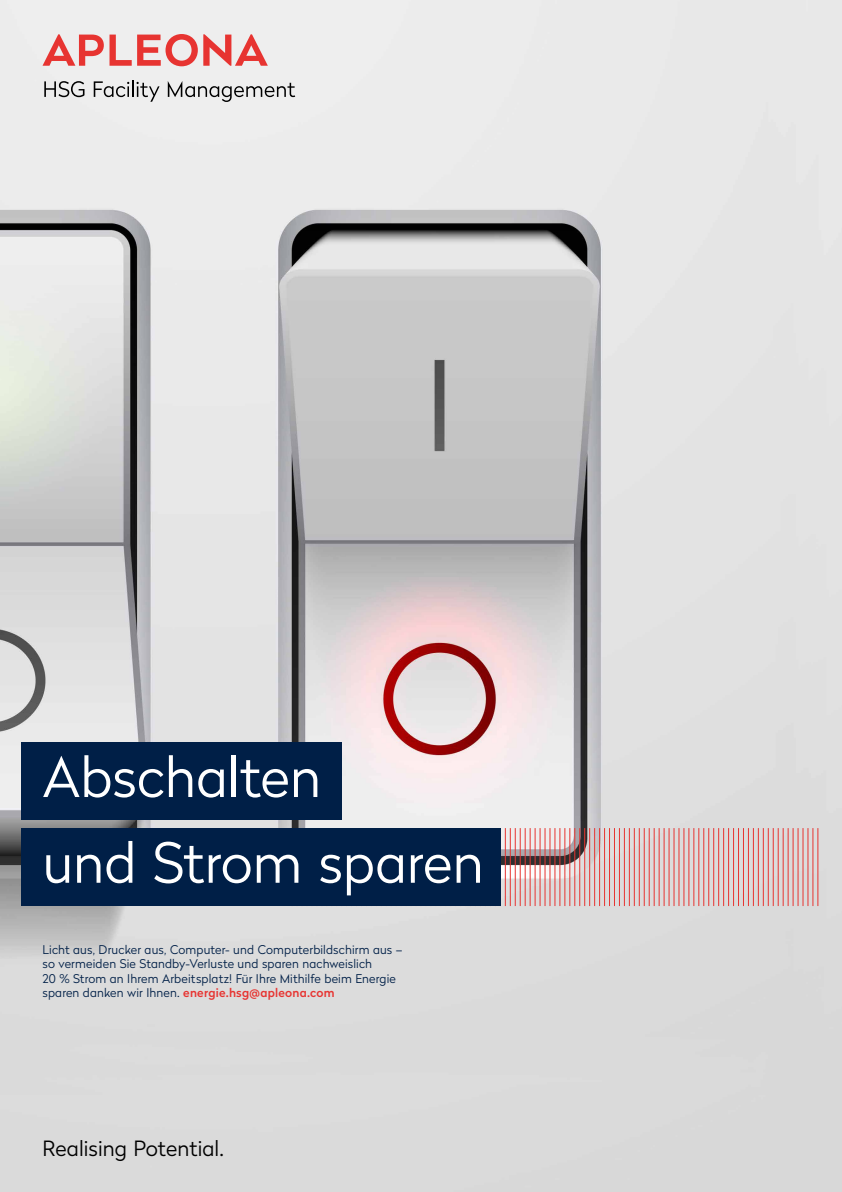
<style>
.page{position:relative;width:842px;height:1192px;background:#fff}
.page>*{position:absolute;margin:0;border:0;box-sizing:border-box;transform-origin:0 0}
.t1{font:300 55px/85.8px "Radikal";letter-spacing:-.005em;color:#fff}
.t2{font:300 21px "Radikal";color:#000}
.t3{font:300 12px/14.4px "Radikal";letter-spacing:.01em;color:#001f47}
.s1{font-weight:500;color:#e73431}
</style>
<div class="page">
<img style="left:0;top:0;width:842px;height:1192px">
<svg style="left:44px;top:81px;width:40px;height:16px"></svg>
<svg style="left:94px;top:81px;width:66px;height:21px"></svg>
<svg style="left:168px;top:81px;width:127px;height:21px;background:#c0c0c0"></svg>
<svg style="left:43px;top:34px;width:225px;height:32px;background:#eba09f"></svg>
<div style="left:21px;top:742px;width:320px;height:78px;background:#001f47"></div>
<hr style="left:629px;top:828px;width:1px;height:78px;background:#e73431">
<hr style="left:634px;top:828px;width:1px;height:78px;background:#e73431">
<hr style="left:639px;top:828px;width:1px;height:78px;background:#e73431">
<hr style="left:644px;top:828px;width:1px;height:78px;background:#e73431">
<hr style="left:649px;top:828px;width:1px;height:78px;background:#e73431">
<hr style="left:654px;top:828px;width:1px;height:78px;background:#e73431">
<hr style="left:659px;top:828px;width:1px;height:78px;background:#e73431">
<hr style="left:664px;top:828px;width:1px;height:78px;background:#e73431">
<hr style="left:668px;top:828px;width:1px;height:78px;background:#e73431">
<hr style="left:673px;top:828px;width:1px;height:78px;background:#e73431">
<hr style="left:678px;top:828px;width:1px;height:78px;background:#e73431">
<hr style="left:683px;top:828px;width:1px;height:78px;background:#e73431">
<hr style="left:688px;top:828px;width:1px;height:78px;background:#e73431">
<hr style="left:693px;top:828px;width:1px;height:78px;background:#e73431">
<hr style="left:698px;top:828px;width:1px;height:78px;background:#e73431">
<hr style="left:703px;top:828px;width:1px;height:78px;background:#e73431">
<hr style="left:708px;top:828px;width:1px;height:78px;background:#e73431">
<hr style="left:713px;top:828px;width:1px;height:78px;background:#e73431">
<hr style="left:718px;top:828px;width:1px;height:78px;background:#e73431">
<hr style="left:723px;top:828px;width:1px;height:78px;background:#e73431">
<hr style="left:728px;top:828px;width:1px;height:78px;background:#e73431">
<hr style="left:733px;top:828px;width:1px;height:78px;background:#e73431">
<hr style="left:738px;top:828px;width:1px;height:78px;background:#e73431">
<hr style="left:743px;top:828px;width:1px;height:78px;background:#e73431">
<hr style="left:748px;top:828px;width:1px;height:78px;background:#e73431">
<hr style="left:753px;top:828px;width:1px;height:78px;background:#e73431">
<hr style="left:758px;top:828px;width:1px;height:78px;background:#e73431">
<hr style="left:763px;top:828px;width:1px;height:78px;background:#e73431">
<hr style="left:768px;top:828px;width:1px;height:78px;background:#e73431">
<hr style="left:773px;top:828px;width:1px;height:78px;background:#e73431">
<hr style="left:778px;top:828px;width:1px;height:78px;background:#e73431">
<hr style="left:783px;top:828px;width:1px;height:78px;background:#e73431">
<hr style="left:788px;top:828px;width:1px;height:78px;background:#e73431">
<hr style="left:792px;top:828px;width:1px;height:78px;background:#e73431">
<hr style="left:797px;top:828px;width:1px;height:78px;background:#e73431">
<hr style="left:802px;top:828px;width:1px;height:78px;background:#e73431">
<hr style="left:807px;top:828px;width:1px;height:78px;background:#e73431">
<hr style="left:812px;top:828px;width:1px;height:78px;background:#e73431">
<hr style="left:817px;top:828px;width:1px;height:78px;background:#e73431">
<hr style="left:505px;top:828px;width:1px;height:78px;background:#e73431">
<hr style="left:510px;top:828px;width:1px;height:78px;background:#e73431">
<hr style="left:515px;top:828px;width:1px;height:78px;background:#e73431">
<hr style="left:520px;top:828px;width:1px;height:78px;background:#e73431">
<hr style="left:525px;top:828px;width:1px;height:78px;background:#e73431">
<hr style="left:530px;top:828px;width:1px;height:78px;background:#e73431">
<hr style="left:535px;top:828px;width:1px;height:78px;background:#e73431">
<hr style="left:540px;top:828px;width:1px;height:78px;background:#e73431">
<hr style="left:544px;top:828px;width:1px;height:78px;background:#e73431">
<hr style="left:549px;top:828px;width:1px;height:78px;background:#e73431">
<hr style="left:554px;top:828px;width:1px;height:78px;background:#e73431">
<hr style="left:559px;top:828px;width:1px;height:78px;background:#e73431">
<hr style="left:564px;top:828px;width:1px;height:78px;background:#e73431">
<hr style="left:569px;top:828px;width:1px;height:78px;background:#e73431">
<hr style="left:574px;top:828px;width:1px;height:78px;background:#e73431">
<hr style="left:579px;top:828px;width:1px;height:78px;background:#e73431">
<hr style="left:584px;top:828px;width:1px;height:78px;background:#e73431">
<hr style="left:589px;top:828px;width:1px;height:78px;background:#e73431">
<hr style="left:594px;top:828px;width:1px;height:78px;background:#e73431">
<hr style="left:599px;top:828px;width:1px;height:78px;background:#e73431">
<hr style="left:604px;top:828px;width:1px;height:78px;background:#e73431">
<hr style="left:609px;top:828px;width:1px;height:78px;background:#e73431">
<hr style="left:614px;top:828px;width:1px;height:78px;background:#e73431">
<hr style="left:619px;top:828px;width:1px;height:78px;background:#e73431">
<hr style="left:624px;top:828px;width:1px;height:78px;background:#e73431">
<div style="left:21px;top:828px;width:480px;height:78px;background:#001f47"></div>
<h1 class="t1" style="left:43px;top:732px;width:443px">Abschalten<br>und Strom sparen</h1>
<p class="t3" style="left:43px;top:942px;width:361px">Licht aus, Drucker aus, Computer- und Computerbildschirm aus – so vermeiden Sie Standby-Verluste und sparen nachweislich<br>20 % Strom an Ihrem Arbeitsplatz! Für Ihre Mithilfe beim Energie sparen danken wir Ihnen. <span class="s1">energie.hsg@apleona.com</span></p>
<h2 class="t2" style="left:43px;top:1134px;width:183px">Realising Potential.</h2>
</div>
